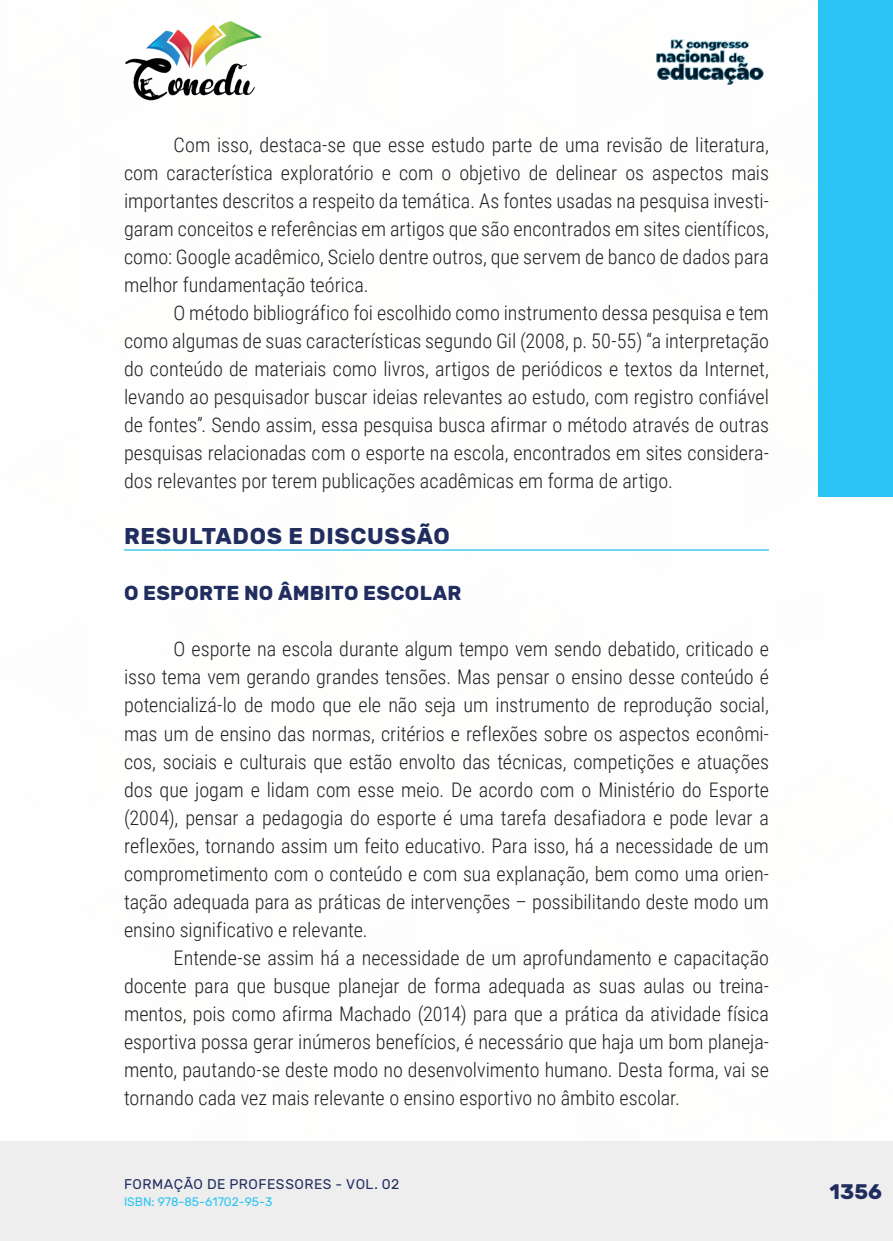
<style>
.page{position:relative;width:893px;height:1241px;background:#fff}
.page>*{position:absolute;margin:0;border:0;box-sizing:border-box;transform-origin:0 0}
._10_SUBTITULO{font:700 22.75px "Rubik";letter-spacing:.03em;color:#202d5e}
.t1{font:700 21px "Rubik";color:#202d5e}
._9_CORPO{font:300 20.12px/28px "Roboto Condensed";color:#231f20;text-align:justify}
._11_SUBTITULO_2{font:700 20.12px "Rubik";letter-spacing:.015em;color:#202d5e}
.t2{font:14px "Rubik";letter-spacing:.035em;color:#202d5e}
.t3{font:12.25px "Rubik";color:#29c4f3}
</style>
<div class="page">
<div style="left:0;top:1141px;width:893px;height:99px;background:#eeeeef"></div>
<div style="left:819px;top:0;width:74px;height:496px;background:#29c4f3"></div>
<img style="left:125px;top:20px;width:137px;height:81px">
<img style="left:656px;top:39px;width:108px;height:46px">
<hr style="left:124px;top:549px;width:645px;height:1px;background:#29c4f3">
<p class="_9_CORPO" style="left:124px;top:130px;width:646px;text-indent:50px">Com isso, destaca-se que esse estudo parte de uma revisão de literatura, com característica exploratório e com o objetivo de delinear os aspectos mais importantes descritos a respeito da temática. As fontes usadas na pesquisa investi&shy;garam conceitos e referências em artigos que são encontrados em sites científicos, como: Google acadêmico, Scielo dentre outros, que servem de banco de dados para melhor fundamentação teórica.</p>
<p class="_9_CORPO" style="left:124px;top:298px;width:646px;text-indent:50px">O método bibliográfico foi escolhido como instrumento dessa pesquisa e tem como algumas de suas características segundo Gil (2008, p. 50-55) “a interpretação do conteúdo de materiais como livros, artigos de periódicos e textos da Internet, levando ao pesquisador buscar ideias relevantes ao estudo, com registro confiável de fontes”. Sendo assim, essa pesquisa busca afirmar o método através de outras pesquisas relacionadas com o esporte na escola, encontrados em sites considera&shy;dos relevantes por terem publicações acadêmicas em forma de artigo.</p>
<p class="_10_SUBTITULO" style="left:124px;top:523px;width:327px">RESULTADOS E DISCUSSÃO</p>
<p class="_11_SUBTITULO_2" style="left:124px;top:581px;width:339px">O ESPORTE NO ÂMBITO ESCOLAR</p>
<p class="_9_CORPO" style="left:124px;top:634px;width:646px;text-indent:50px">O esporte na escola durante algum tempo vem sendo debatido, criticado e isso tema vem gerando grandes tensões. Mas pensar o ensino desse conteúdo é potencializá-lo de modo que ele não seja um instrumento de reprodução social, mas um de ensino das normas, critérios e reflexões sobre os aspectos econômi&shy;cos, sociais e culturais que estão envolto das técnicas, competições e atuações dos que jogam e lidam com esse meio. De acordo com o Ministério do Esporte (2004), pensar a pedagogia do esporte é uma tarefa desafiadora e pode levar a reflexões, tornando assim um feito educativo. Para isso, há a necessidade de um comprometimento com o conteúdo e com sua explanação, bem como uma orien&shy;tação adequada para as práticas de intervenções – possibilitando deste modo um ensino significativo e relevante.</p>
<p class="_9_CORPO" style="left:124px;top:942px;width:646px;text-indent:50px">Entende-se assim há a necessidade de um aprofundamento e capacitação docente para que busque planejar de forma adequada as suas aulas ou treina&shy;mentos, pois como afirma Machado (2014) para que a prática da atividade física esportiva possa gerar inúmeros benefícios, é necessário que haja um bom planeja&shy;mento, pautando-se deste modo no desenvolvimento humano. Desta forma, vai se tornando cada vez mais relevante o ensino esportivo no âmbito escolar.</p>
<p class="t2" style="left:124px;top:1175px;width:277px">FORMAÇÃO DE PROFESSORES - VOL. 02</p>
<p class="t3" style="left:124px;top:1194px;width:150px">ISBN: 978-85-61702-95-3</p>
<p class="t1" style="left:830px;top:1179px;width:54px">1356</p>
</div>
